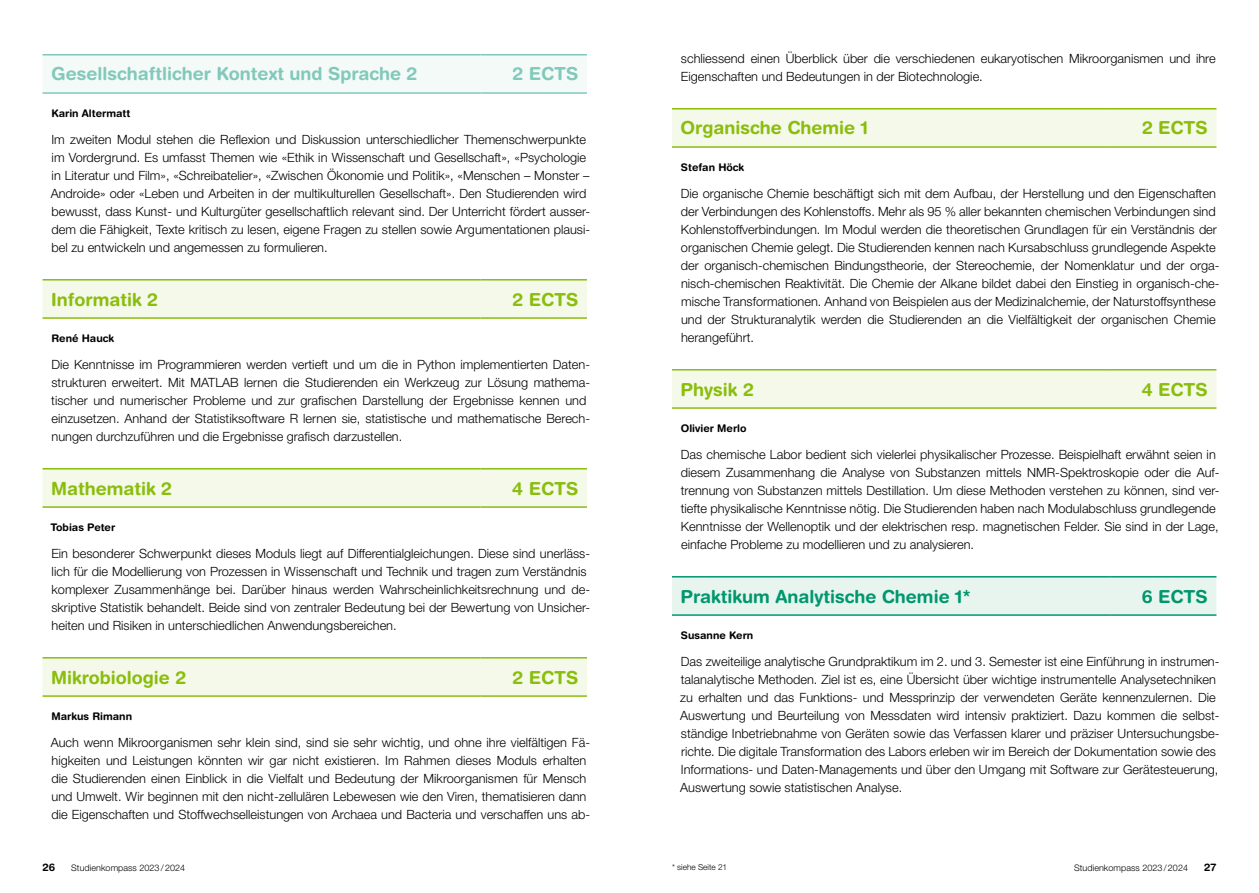
<style>
.page{position:relative;width:1259px;height:893px;background:#fff}
.page>*{position:absolute;margin:0;border:0;box-sizing:border-box;transform-origin:0 0}
.t1{font:700 18px "Helvetica Rounded LT Std";color:#8bbd0d}
.t2{font:700 18px "Helvetica Rounded LT Std";color:#82c9bb}
.t3{font:700 18px "Helvetica Rounded LT Std";color:#00976e}
.t4{font:300 12.75px/18px "Helvetica Neue LT Pro";color:#000}
.t5{font:700 10.5px "Helvetica Rounded LT Std";color:#000}
.t6{font:300 9px "Helvetica Neue LT Pro";letter-spacing:.005em;color:#000}
.t7{font:300 8.25px "Helvetica Neue LT Pro";color:#000}
</style>
<div class="page">
<div style="left:43px;top:56px;width:544px;height:36px;background:#f4faf8"></div>
<hr style="left:43px;top:54px;width:437px;height:2px;background:#82c9bb">
<hr style="left:480px;top:54px;width:107px;height:2px;background:#82c9bb">
<hr style="left:43px;top:92px;width:437px;height:2px;background:#82c9bb">
<hr style="left:480px;top:92px;width:107px;height:2px;background:#82c9bb">
<div style="left:43px;top:281px;width:544px;height:36px;background:#f4f9ea"></div>
<hr style="left:43px;top:279px;width:437px;height:2px;background:#8bbd0d">
<hr style="left:480px;top:279px;width:107px;height:2px;background:#8bbd0d">
<hr style="left:43px;top:317px;width:437px;height:2px;background:#8bbd0d">
<hr style="left:480px;top:317px;width:107px;height:2px;background:#8bbd0d">
<div style="left:43px;top:470px;width:544px;height:36px;background:#f4f9ea"></div>
<hr style="left:43px;top:468px;width:437px;height:2px;background:#8bbd0d">
<hr style="left:480px;top:468px;width:107px;height:2px;background:#8bbd0d">
<hr style="left:43px;top:506px;width:437px;height:2px;background:#8bbd0d">
<hr style="left:480px;top:506px;width:107px;height:2px;background:#8bbd0d">
<div style="left:43px;top:659px;width:544px;height:36px;background:#f4f9ea"></div>
<hr style="left:43px;top:657px;width:437px;height:2px;background:#8bbd0d">
<hr style="left:480px;top:657px;width:107px;height:2px;background:#8bbd0d">
<hr style="left:43px;top:695px;width:437px;height:2px;background:#8bbd0d">
<hr style="left:480px;top:695px;width:107px;height:2px;background:#8bbd0d">
<div style="left:672px;top:110px;width:544px;height:36px;background:#f4f9ea"></div>
<hr style="left:672px;top:108px;width:438px;height:2px;background:#8bbd0d">
<hr style="left:1110px;top:108px;width:106px;height:2px;background:#8bbd0d">
<hr style="left:672px;top:146px;width:438px;height:2px;background:#8bbd0d">
<hr style="left:1110px;top:146px;width:106px;height:2px;background:#8bbd0d">
<div style="left:672px;top:371px;width:544px;height:36px;background:#f4f9ea"></div>
<hr style="left:672px;top:369px;width:438px;height:2px;background:#8bbd0d">
<hr style="left:1110px;top:369px;width:106px;height:2px;background:#8bbd0d">
<hr style="left:672px;top:407px;width:438px;height:2px;background:#8bbd0d">
<hr style="left:1110px;top:407px;width:106px;height:2px;background:#8bbd0d">
<div style="left:672px;top:578px;width:544px;height:36px;background:#e8f5ef"></div>
<hr style="left:672px;top:576px;width:438px;height:2px;background:#00976e">
<hr style="left:1110px;top:576px;width:106px;height:2px;background:#00976e">
<hr style="left:672px;top:614px;width:438px;height:2px;background:#00976e">
<hr style="left:1110px;top:614px;width:106px;height:2px;background:#00976e">
<h1 class="t2" style="left:51px;top:63px;width:368px">Gesellschaftlicher Kontext und Sprache 2</h1>
<h1 class="t2" style="left:512px;top:63px;width:67px">2 ECTS</h1>
<p class="t5" style="left:51px;top:107px;width:80px">Karin Altermatt</p>
<p class="t4" style="left:51px;top:130px;width:541px">Im zweiten Modul stehen die Reflexion und Diskussion unterschiedlicher Themenschwerpunkte im Vordergrund. Es umfasst Themen wie «Ethik in Wissenschaft und Gesellschaft», «Psychologie in Literatur und Film», «Schreibatelier», «Zwischen Ökonomie und Politik», «Menschen – Monster – Androide» oder «Leben und Arbeiten in der multikulturellen Gesellschaft». Den Studierenden wird bewusst, dass Kunst- und Kulturgüter gesellschaftlich relevant sind. Der Unterricht fördert ausser&shy;dem die Fähigkeit, Texte kritisch zu lesen, eigene Fragen zu stellen sowie Argumentationen plausi&shy;bel zu entwickeln und angemessen zu formulieren.</p>
<h1 class="t1" style="left:51px;top:288px;width:108px">Informatik 2</h1>
<h1 class="t1" style="left:512px;top:288px;width:67px">2 ECTS</h1>
<p class="t5" style="left:51px;top:332px;width:64px">René Hauck</p>
<p class="t4" style="left:51px;top:355px;width:540px">Die Kenntnisse im Programmieren werden vertieft und um die in Python implementierten Daten&shy;strukturen erweitert. Mit MATLAB lernen die Studierenden ein Werkzeug zur Lösung mathema&shy;tischer und numerischer Probleme und zur grafischen Darstellung der Ergebnisse kennen und einzusetzen. Anhand der Statistiksoftware R lernen sie, statistische und mathematische Berech&shy;nungen durchzuführen und die Ergebnisse grafisch darzustellen.</p>
<h1 class="t1" style="left:51px;top:477px;width:122px">Mathematik 2</h1>
<h1 class="t1" style="left:512px;top:477px;width:68px">4 ECTS</h1>
<p class="t5" style="left:51px;top:521px;width:66px">Tobias Peter</p>
<p class="t4" style="left:51px;top:544px;width:540px">Ein besonderer Schwerpunkt dieses Moduls liegt auf Differentialgleichungen. Diese sind unerläss&shy;lich für die Modellierung von Prozessen in Wissenschaft und Technik und tragen zum Verständnis komplexer Zusammenhänge bei. Darüber hinaus werden Wahrscheinlichkeitsrechnung und de&shy;skriptive Statistik behandelt. Beide sind von zentraler Bedeutung bei der Bewertung von Unsicher&shy;heiten und Risiken in unterschiedlichen Anwendungsbereichen.</p>
<h1 class="t1" style="left:51px;top:666px;width:137px">Mikrobiologie 2</h1>
<h1 class="t1" style="left:512px;top:666px;width:67px">2 ECTS</h1>
<p class="t5" style="left:52px;top:710px;width:82px">Markus Rimann</p>
<p class="t4" style="left:51px;top:733px;width:541px">Auch wenn Mikroorganismen sehr klein sind, sind sie sehr wichtig, und ohne ihre vielfältigen Fä&shy;higkeiten und Leistungen könnten wir gar nicht existieren. Im Rahmen dieses Moduls erhalten die Studierenden einen Einblick in die Vielfalt und Bedeutung der Mikroorganismen für Mensch und Umwelt. Wir beginnen mit den nicht-zellulären Lebewesen wie den Viren, thematisieren dann die Eigenschaften und Stoffwechselleistungen von Archaea und Bacteria und verschaffen uns ab-</p>
<p class="t4" style="left:681px;top:49px;width:536px">schliessend einen Überblick über die verschiedenen eukaryotischen Mikroorganismen und ihre<br>Eigenschaften und Bedeutungen in der Biotechnologie.</p>
<h1 class="t1" style="left:680px;top:117px;width:189px">Organische Chemie 1</h1>
<h1 class="t1" style="left:1142px;top:117px;width:67px">2 ECTS</h1>
<p class="t5" style="left:681px;top:161px;width:65px">Stefan Höck</p>
<p class="t4" style="left:681px;top:184px;width:540px">Die organische Chemie beschäftigt sich mit dem Aufbau, der Herstellung und den Eigenschaften der Verbindungen des Kohlenstoffs. Mehr als 95 % aller bekannten chemischen Verbindungen sind Kohlenstoffverbindungen. Im Modul werden die theoretischen Grundlagen für ein Verständnis der organischen Chemie gelegt. Die Studierenden kennen nach Kursabschluss grundlegende Aspekte der organisch-chemischen Bindungstheorie, der Stereochemie, der Nomenklatur und der orga&shy;nisch-chemischen Reaktivität. Die Chemie der Alkane bildet dabei den Einstieg in organisch-che&shy;mische Transformationen. Anhand von Beispielen aus der Medizinalchemie, der Naturstoffsynthese und der Strukturanalytik werden die Studierenden an die Vielfältigkeit der organischen Chemie herangeführt.</p>
<h1 class="t1" style="left:680px;top:378px;width:75px">Physik 2</h1>
<h1 class="t1" style="left:1141px;top:378px;width:68px">4 ECTS</h1>
<p class="t5" style="left:681px;top:422px;width:67px">Olivier Merlo</p>
<p class="t4" style="left:681px;top:445px;width:540px">Das chemische Labor bedient sich vielerlei physikalischer Prozesse. Beispielhaft erwähnt seien in diesem Zusammenhang die Analyse von Substanzen mittels NMR-Spektroskopie oder die Auf&shy;trennung von Substanzen mittels Destillation. Um diese Methoden verstehen zu können, sind ver&shy;tiefte physikalische Kenntnisse nötig. Die Studierenden haben nach Modulabschluss grundlegende Kenntnisse der Wellenoptik und der elektrischen resp. magnetischen Felder. Sie sind in der Lage, einfache Probleme zu modellieren und zu analysieren.</p>
<h1 class="t3" style="left:680px;top:585px;width:292px">Praktikum Analytische Chemie 1*</h1>
<h1 class="t3" style="left:1141px;top:585px;width:68px">6 ECTS</h1>
<p class="t5" style="left:681px;top:629px;width:74px">Susanne Kern</p>
<p class="t4" style="left:680px;top:652px;width:541px">Das zweiteilige analytische Grundpraktikum im 2. und 3. Semester ist eine Einführung in instrumen&shy;talanalytische Methoden. Ziel ist es, eine Übersicht über wichtige instrumentelle Analysetechniken zu erhalten und das Funktions- und Messprinzip der verwendeten Geräte kennenzulernen. Die Auswertung und Beurteilung von Messdaten wird intensiv praktiziert. Dazu kommen die selbst&shy;ständige Inbetriebnahme von Geräten sowie das Verfassen klarer und präziser Untersuchungsbe&shy;richte. Die digitale Transformation des Labors erleben wir im Bereich der Dokumentation sowie des Informations- und Daten-Managements und über den Umgang mit Software zur Gerätesteuerung, Auswertung sowie statistischen Analyse.</p>
<p class="t5" style="left:43px;top:861px;width:14px">26</p>
<p class="t6" style="left:71px;top:862px;width:115px">Studienkompass 2023/2024</p>
<p class="t6" style="left:1074px;top:862px;width:115px">Studienkompass 2023/2024</p>
<p class="t5" style="left:1204px;top:861px;width:14px">27</p>
<p class="t7" style="left:672px;top:862px;width:57px">* siehe Seite 21</p>
</div>
